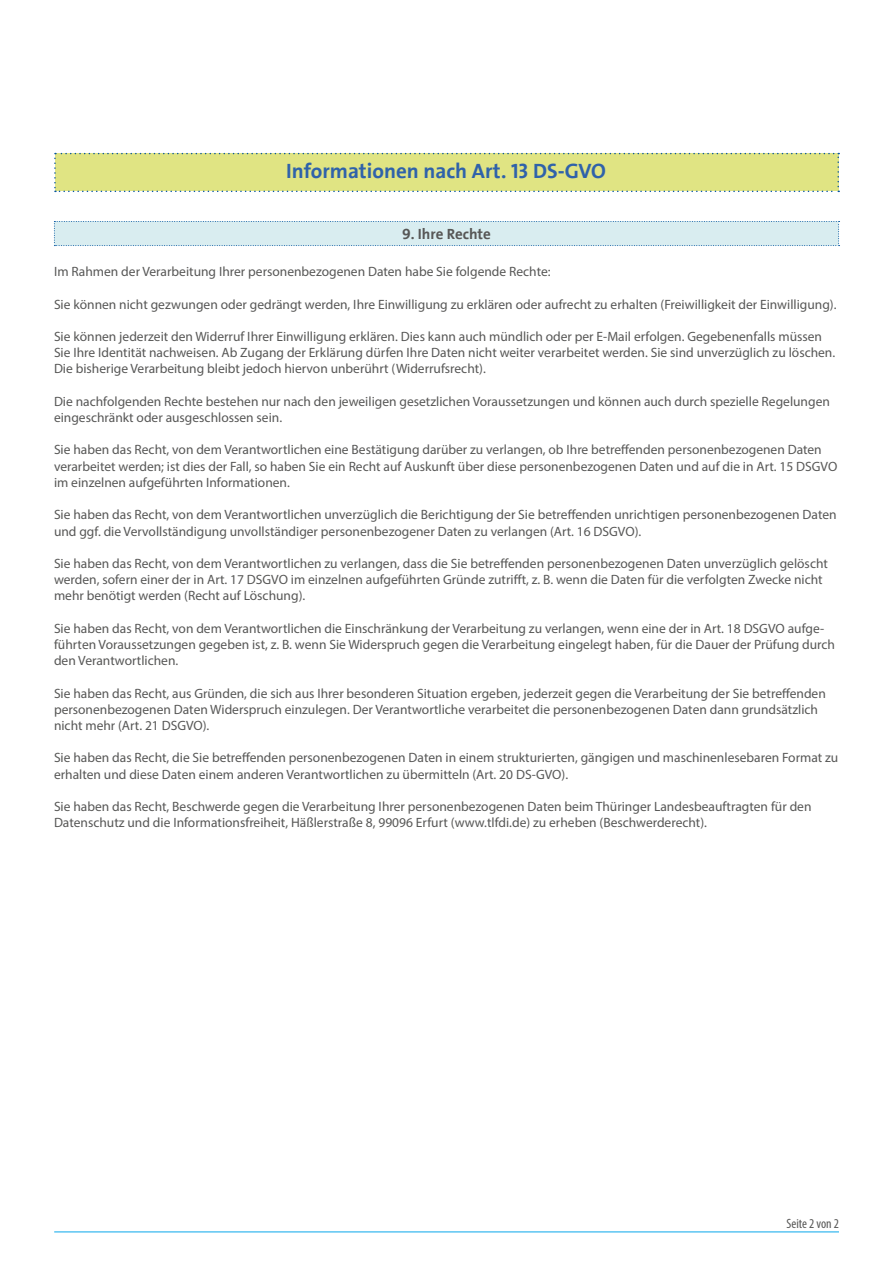
<style>
.page{position:relative;width:893px;height:1263px;background:#fff}
.page>*{position:absolute;margin:0;border:0;box-sizing:border-box;transform-origin:0 0}
.t1{font:700 21px "SPD2002 The Sans";color:#2f62aa}
.t2{font:700 15px "SPD2002 The Sans";color:#575756}
.t3{font:13.5px/16.2px "Myriad Pro";color:#575756}
.t4{font:condensed 13.5px "Myriad Pro";color:#575756}
</style>
<div class="page">
<hr style="left:54px;top:1231px;width:785px;height:1px;background:#5bc5f2">
<div style="left:54px;top:153px;width:785px;height:39px;background:#e0e483"></div>
<div style="left:54px;top:221px;width:786px;height:25px;background:#d9edf0"></div>
<p class="t1" style="left:286px;top:160px;width:321px">Informationen nach Art. 13 DS-GVO</p>
<p class="t2" style="left:402px;top:226px;width:90px">9. Ihre Rechte</p>
<p class="t3" style="left:54px;top:263px;width:498px">Im Rahmen der Verarbeitung Ihrer personenbezogenen Daten habe Sie folgende Rechte:</p>
<p class="t3" style="left:54px;top:296px;width:784px">Sie können nicht gezwungen oder gedrängt werden, Ihre Einwilligung zu erklären oder aufrecht zu erhalten (Freiwilligkeit der Einwilligung).</p>
<p class="t3" style="left:54px;top:328px;width:783px">Sie können jederzeit den Widerruf Ihrer Einwilligung erklären. Dies kann auch mündlich oder per E-Mail erfolgen. Gegebenenfalls müssen<br>Sie Ihre Identität nachweisen. Ab Zugang der Erklärung dürfen Ihre Daten nicht weiter verarbeitet werden. Sie sind unverzüglich zu löschen.<br>Die bisherige Verarbeitung bleibt jedoch hiervon unberührt (Widerrufsrecht).</p>
<p class="t3" style="left:54px;top:393px;width:777px">Die nachfolgenden Rechte bestehen nur nach den jeweiligen gesetzlichen Voraussetzungen und können auch durch spezielle Regelungen eingeschränkt oder ausgeschlossen sein.</p>
<p class="t3" style="left:54px;top:442px;width:785px">Sie haben das Recht, von dem Verantwortlichen eine Bestätigung darüber zu verlangen, ob Ihre betreffenden personenbezogenen Daten verarbeitet werden; ist dies der Fall, so haben Sie ein Recht auf Auskunft über diese personenbezogenen Daten und auf die in Art. 15 DSGVO im einzelnen aufgeführten Informationen.</p>
<p class="t3" style="left:54px;top:506px;width:784px">Sie haben das Recht, von dem Verantwortlichen unverzüglich die Berichtigung der Sie betreffenden unrichtigen personenbezogenen Daten und ggf. die Vervollständigung unvollständiger personenbezogener Daten zu verlangen (Art. 16 DSGVO).</p>
<p class="t3" style="left:54px;top:555px;width:775px">Sie haben das Recht, von dem Verantwortlichen zu verlangen, dass die Sie betreffenden personenbezogenen Daten unverzüglich gelöscht werden, sofern einer der in Art. 17 DSGVO im einzelnen aufgeführten Gründe zutrifft, z. B. wenn die Daten für die verfolgten Zwecke nicht mehr benötigt werden (Recht auf Löschung).</p>
<p class="t3" style="left:54px;top:620px;width:783px">Sie haben das Recht, von dem Verantwortlichen die Einschränkung der Verarbeitung zu verlangen, wenn eine der in Art. 18 DSGVO aufge&shy;führten Voraussetzungen gegeben ist, z. B. wenn Sie Widerspruch gegen die Verarbeitung eingelegt haben, für die Dauer der Prüfung durch den Verantwortlichen.</p>
<p class="t3" style="left:54px;top:685px;width:773px">Sie haben das Recht, aus Gründen, die sich aus Ihrer besonderen Situation ergeben, jederzeit gegen die Verarbeitung der Sie betreffenden personenbezogenen Daten Widerspruch einzulegen. Der Verantwortliche verarbeitet die personenbezogenen Daten dann grundsätzlich nicht mehr (Art. 21 DSGVO).</p>
<p class="t3" style="left:54px;top:749px;width:786px">Sie haben das Recht, die Sie betreffenden personenbezogenen Daten in einem strukturierten, gängigen und maschinenlesebaren Format zu erhalten und diese Daten einem anderen Verantwortlichen zu übermitteln (Art. 20 DS-GVO).</p>
<p class="t3" style="left:54px;top:798px;width:759px">Sie haben das Recht, Beschwerde gegen die Verarbeitung Ihrer personenbezogenen Daten beim Thüringer Landesbeauftragten für den<br>Datenschutz und die Informationsfreiheit, Häßlerstraße 8, 99096 Erfurt (www.tlfdi.de) zu erheben (Beschwerderecht).</p>
<p class="t4" style="left:786px;top:1215px;width:54px">Seite 2 von 2</p>
</div>
